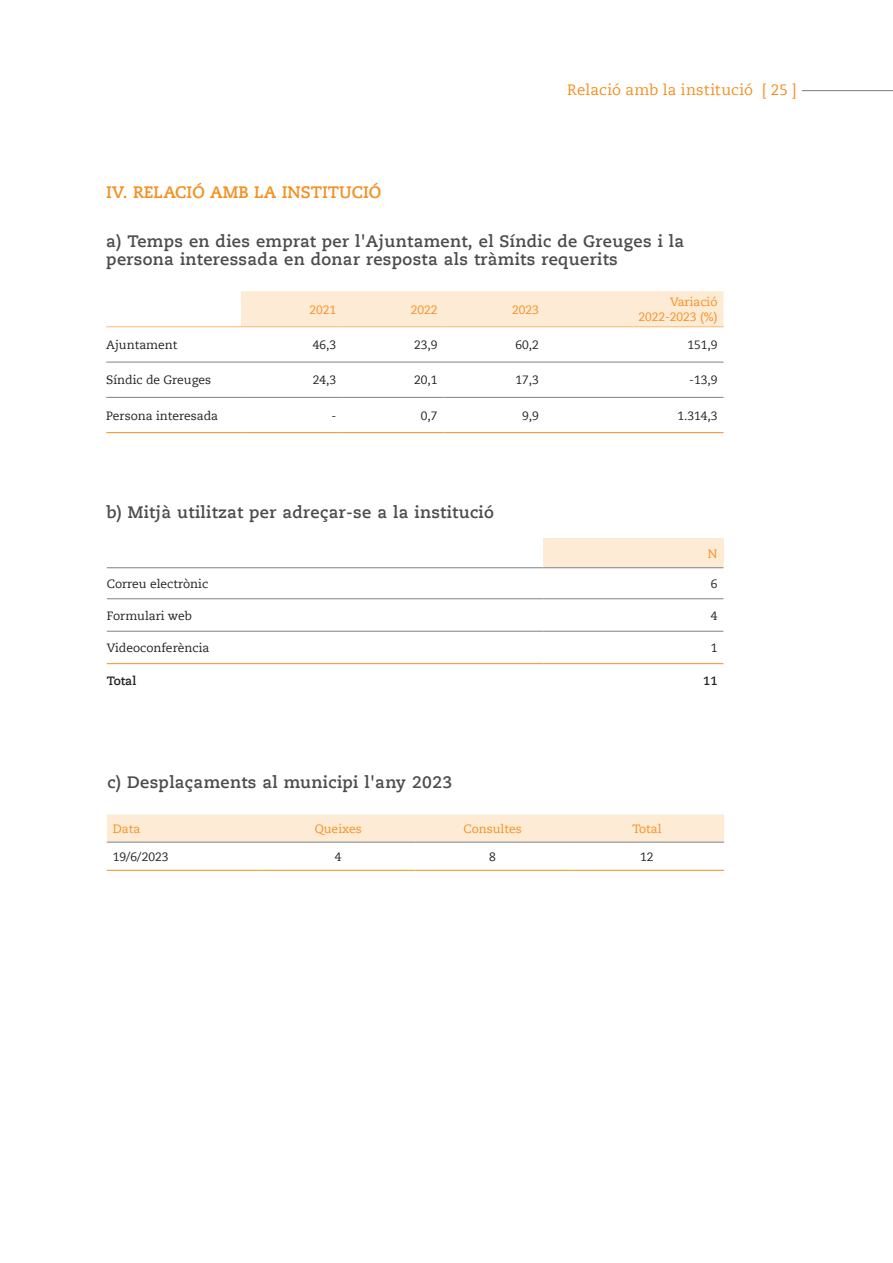
<style>
.page{position:relative;width:893px;height:1263px;background:#fff}
.page>*{position:absolute;margin:0;border:0;box-sizing:border-box;transform-origin:0 0}
.Titol_3er{font:700 16.5px/18px "Caecilia LT";letter-spacing:.02em;color:#4b4c4d}
.Titular_1{font:700 16.5px "Caecilia LT";color:#f68e1e}
.t1{font:15px "Caecilia LT";letter-spacing:.015em;color:#f68e1e}
.t2{font:12px "Caecilia LT";color:#231f20}
.t3{font:12px/14.4px "Caecilia LT";color:#f68e1e;text-align:right}
.t4{font:700 12px "Caecilia LT";color:#231f20}
</style>
<div class="page">
<hr style="left:802px;top:90px;width:91px;height:1px;background:#76787b">
<div style="left:241px;top:291px;width:482px;height:35px;background:#feebd6"></div>
<hr style="left:241px;top:326px;width:101px;height:1px;background:#fbb773">
<hr style="left:342px;top:326px;width:102px;height:1px;background:#fbb773">
<hr style="left:444px;top:326px;width:101px;height:1px;background:#fbb773">
<hr style="left:545px;top:326px;width:178px;height:1px;background:#fbb773">
<hr style="left:106px;top:362px;width:135px;height:1px;background:#808285">
<hr style="left:106px;top:397px;width:135px;height:1px;background:#808285">
<hr style="left:241px;top:362px;width:101px;height:1px;background:#808285">
<hr style="left:342px;top:362px;width:102px;height:1px;background:#808285">
<hr style="left:444px;top:362px;width:101px;height:1px;background:#808285">
<hr style="left:545px;top:362px;width:178px;height:1px;background:#808285">
<hr style="left:241px;top:397px;width:101px;height:1px;background:#808285">
<hr style="left:342px;top:397px;width:102px;height:1px;background:#808285">
<hr style="left:444px;top:397px;width:101px;height:1px;background:#808285">
<hr style="left:545px;top:397px;width:178px;height:1px;background:#808285">
<hr style="left:106px;top:432px;width:135px;height:1px;background:#f68e1e">
<hr style="left:241px;top:432px;width:101px;height:1px;background:#f68e1e">
<hr style="left:342px;top:432px;width:102px;height:1px;background:#f68e1e">
<hr style="left:444px;top:432px;width:101px;height:1px;background:#f68e1e">
<hr style="left:545px;top:432px;width:178px;height:1px;background:#f68e1e">
<hr style="left:106px;top:326px;width:135px;height:1px;background:#fbb773">
<div style="left:543px;top:538px;width:180px;height:30px;background:#feebd6"></div>
<hr style="left:107px;top:567px;width:436px;height:1px;background:#808285">
<hr style="left:107px;top:598px;width:436px;height:1px;background:#808285">
<hr style="left:107px;top:631px;width:436px;height:1px;background:#808285">
<hr style="left:543px;top:567px;width:180px;height:1px;background:#808285">
<hr style="left:543px;top:598px;width:180px;height:1px;background:#808285">
<hr style="left:543px;top:631px;width:180px;height:1px;background:#808285">
<hr style="left:107px;top:663px;width:436px;height:1px;background:#f68e1e">
<hr style="left:543px;top:663px;width:180px;height:1px;background:#f68e1e">
<svg style="left:107px;top:814px;width:617px;height:28px;background:#fce9d5"></svg>
<hr style="left:107px;top:842px;width:154px;height:1px;background:#808285">
<hr style="left:261px;top:842px;width:154px;height:1px;background:#808285">
<hr style="left:415px;top:842px;width:155px;height:1px;background:#808285">
<hr style="left:570px;top:842px;width:154px;height:1px;background:#808285">
<hr style="left:107px;top:870px;width:154px;height:1px;background:#f68e1e">
<hr style="left:261px;top:870px;width:154px;height:1px;background:#f68e1e">
<hr style="left:415px;top:870px;width:155px;height:1px;background:#f68e1e">
<hr style="left:570px;top:870px;width:154px;height:1px;background:#f68e1e">
<p class="t1" style="left:567px;top:81px;width:231px">Relació amb la institució [ 25 ]</p>
<p class="Titular_1" style="left:106px;top:183px;width:277px">IV. RELACIÓ AMB LA INSTITUCIÓ</p>
<p class="Titol_3er" style="left:106px;top:233px;width:579px">a) Temps en dies emprat per l'Ajuntament, el Síndic de Greuges i la persona interessada en donar resposta als tràmits requerits</p>
<p class="t3" style="left:310px;top:302px;width:28px">2021</p>
<p class="t3" style="left:411px;top:302px;width:28px">2022</p>
<p class="t3" style="left:512px;top:302px;width:28px">2023</p>
<p class="t3" style="left:638px;top:295px;width:81px">Variació<br>2022-2023 (%)</p>
<p class="t2" style="left:106px;top:338px;width:73px">Ajuntament</p>
<p class="t2" style="left:313px;top:338px;width:25px">46,3</p>
<p class="t2" style="left:414px;top:338px;width:25px">23,9</p>
<p class="t2" style="left:516px;top:338px;width:25px">60,2</p>
<p class="t2" style="left:687px;top:338px;width:32px">151,9</p>
<p class="t2" style="left:106px;top:373px;width:106px">Síndic de Greuges</p>
<p class="t2" style="left:313px;top:373px;width:25px">24,3</p>
<p class="t2" style="left:414px;top:373px;width:25px">20,1</p>
<p class="t2" style="left:516px;top:373px;width:25px">17,3</p>
<p class="t2" style="left:689px;top:373px;width:30px">-13,9</p>
<p class="t2" style="left:106px;top:408px;width:113px">Persona interesada</p>
<p class="t2" style="left:331px;top:408px;width:6px">-</p>
<p class="t2" style="left:421px;top:408px;width:18px">0,7</p>
<p class="t2" style="left:522px;top:408px;width:18px">9,9</p>
<p class="t2" style="left:677px;top:408px;width:42px">1.314,3</p>
<p class="Titol_3er" style="left:106px;top:503px;width:389px">b) Mitjà utilitzat per adreçar-se a la institució</p>
<p class="t3" style="left:708px;top:546px;width:11px">N</p>
<p class="t2" style="left:107px;top:577px;width:103px">Correu electrònic</p>
<p class="t2" style="left:711px;top:577px;width:8px">6</p>
<p class="t2" style="left:107px;top:608px;width:86px">Formulari web</p>
<p class="t2" style="left:711px;top:608px;width:8px">4</p>
<p class="t2" style="left:107px;top:641px;width:104px">Videoconferència</p>
<p class="t2" style="left:711px;top:641px;width:8px">1</p>
<p class="t4" style="left:107px;top:673px;width:31px">Total</p>
<p class="t4" style="left:703px;top:673px;width:16px">11</p>
<p class="Titol_3er" style="left:108px;top:773px;width:346px">c) Desplaçaments al municipi l'any 2023</p>
<p class="t3" style="left:113px;top:822px;width:29px">Data</p>
<p class="t3" style="left:315px;top:822px;width:49px">Queixes</p>
<p class="t3" style="left:463px;top:822px;width:60px">Consultes</p>
<p class="t3" style="left:632px;top:822px;width:31px">Total</p>
<p class="t2" style="left:113px;top:850px;width:57px">19/6/2023</p>
<p class="t2" style="left:335px;top:850px;width:8px">4</p>
<p class="t2" style="left:489px;top:850px;width:8px">8</p>
<p class="t2" style="left:640px;top:850px;width:15px">12</p>
</div>
